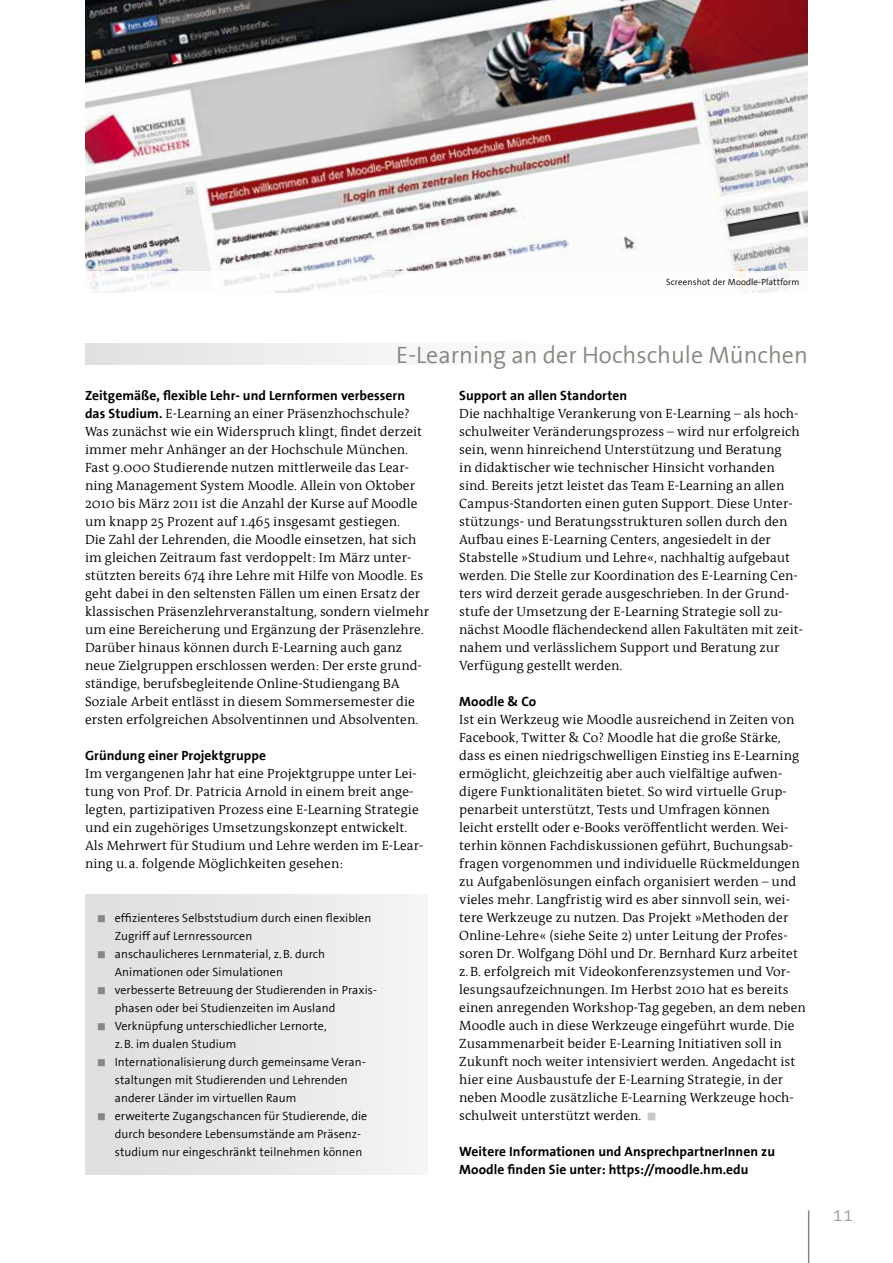
<style>
.page{position:relative;width:893px;height:1263px;background:#fff}
.page>*{position:absolute;margin:0;border:0;box-sizing:border-box;transform-origin:0 0}
.t1{font:24px "FHM The Sans";color:#878781}
.t2{font:18px "FHM The Sans";color:#9c9e9f}
.t3{font:13.5px/18px "FHM Antiqua";letter-spacing:.005em;color:#000}
.t4{font:700 13.5px/18px "FHM Antiqua";letter-spacing:.005em;color:#000}
.t5{font:12px/18px "FHM The Sans";letter-spacing:.005em;color:#000}
.t6{font:9px "FHM The Sans";letter-spacing:.015em;color:#000}
.s1{color:#c6c7c8}
.s2{font-weight:700}
.s3{color:#878781}
</style>
<div class="page">
<img style="left:85px;top:0;width:723px;height:271px">
<div style="left:85px;top:894px;width:342px;height:280px;background:#e7e7e8"></div>
<hr style="left:808px;top:1210px;width:1px;height:53px;background:#878781">
<div style="left:85px;top:343px;width:723px;height:21px;background:linear-gradient(to right,#e4e5e6,#fff)"></div>
<p class="t6" style="left:666px;top:277px;width:135px">Screenshot der Moodle-Plattform</p>
<h1 class="t1" style="left:396px;top:342px;width:413px">E-Learning an der Hochschule München</h1>
<p class="t4" style="left:459px;top:387px;width:169px">Support an allen Standorten</p>
<p class="t3" style="left:459px;top:405px;width:345px">Die nachhaltige Verankerung von E-Learning – als hoch&shy;schulweiter Veränderungsprozess – wird nur erfolgreich sein, wenn hinreichend Unterstützung und Beratung<br>in didaktischer wie technischer Hinsicht vorhanden sind. Bereits jetzt leistet das Team E-Learning an allen Campus-Standorten einen guten Support. Diese Unter&shy;stützungs- und Beratungsstrukturen sollen durch den Aufbau eines E-Learning Centers, angesiedelt in der Stabstelle »Studium und Lehre«, nachhaltig aufgebaut werden. Die Stelle zur Koordination des E-Learning Cen&shy;ters wird derzeit gerade ausgeschrieben. In der Grund&shy;stufe der Umsetzung der E-Learning Strategie soll zu&shy;nächst Moodle flächendeckend allen Fakultäten mit zeit&shy;nahem und verlässlichem Support und Beratung zur Verfügung gestellt werden.</p>
<p class="t4" style="left:459px;top:693px;width:79px">Moodle &amp; Co</p>
<p class="t3" style="left:459px;top:711px;width:348px">Ist ein Werkzeug wie Moodle ausreichend in Zeiten von Facebook, Twitter &amp; Co? Moodle hat die große Stärke, dass es einen niedrigschwelligen Einstieg ins E-Learning ermöglicht, gleichzeitig aber auch vielfältige aufwen&shy;digere Funktionalitäten bietet. So wird virtuelle Grup&shy;penarbeit unterstützt, Tests und Umfragen können leicht erstellt oder e-Books veröffentlicht werden. Wei&shy;terhin können Fachdiskussionen geführt, Buchungsab&shy;fragen vorgenommen und individuelle Rückmeldungen zu Aufgabenlösungen einfach organisiert werden – und vieles mehr. Langfristig wird es aber sinnvoll sein, wei&shy;tere Werkzeuge zu nutzen. Das Projekt »Methoden der Online-Lehre« (siehe Seite 2) unter Leitung der Profes&shy;soren Dr. Wolfgang Döhl und Dr. Bernhard Kurz arbeitet z. B. erfolgreich mit Videokonferenzsystemen und Vor&shy;lesungsaufzeichnungen. Im Herbst 2010 hat es bereits einen anregenden Workshop-Tag gegeben, an dem neben Moodle auch in diese Werkzeuge eingeführt wurde. Die Zusammenarbeit beider E-Learning Initiativen soll in Zukunft noch weiter intensiviert werden. Angedacht ist hier eine Ausbaustufe der E-Learning Strategie, in der neben Moodle zusätzliche E-Learning Werkzeuge hoch&shy;schulweit unterstützt werden. <span class="s1">■</span></p>
<p class="t4" style="left:459px;top:1143px;width:317px">Weitere Informationen und AnsprechpartnerInnen zu<br>Moodle finden Sie unter: https://moodle.hm.edu</p>
<p class="t3" style="left:85px;top:387px;width:346px"><span class="s2">Zeitgemäße, flexible Lehr- und Lernformen verbessern<br>das Studium.</span> E-Learning an einer Präsenzhochschule?<br>Was zunächst wie ein Widerspruch klingt, findet derzeit immer mehr Anhänger an der Hochschule München.<br>Fast 9.000 Studierende nutzen mittlerweile das Lear&shy;ning Management System Moodle. Allein von Oktober 2010 bis März 2011 ist die Anzahl der Kurse auf Moodle um knapp 25 Prozent auf 1.465 insgesamt gestiegen.<br>Die Zahl der Lehrenden, die Moodle einsetzen, hat sich im gleichen Zeitraum fast verdoppelt: Im März unter&shy;stützten bereits 674 ihre Lehre mit Hilfe von Moodle. Es geht dabei in den seltensten Fällen um einen Ersatz der klassischen Präsenzlehrveranstaltung, sondern vielmehr um eine Bereicherung und Ergänzung der Präsenzlehre.<br>Darüber hinaus können durch E-Learning auch ganz neue Zielgruppen erschlossen werden: Der erste grund&shy;ständige, berufsbegleitende Online-Studiengang BA Soziale Arbeit entlässt in diesem Sommersemester die ersten erfolgreichen Absolventinnen und Absolventen.</p>
<p class="t4" style="left:85px;top:747px;width:183px">Gründung einer Projektgruppe</p>
<p class="t3" style="left:85px;top:765px;width:340px">Im vergangenen Jahr hat eine Projektgruppe unter Lei&shy;tung von Prof. Dr. Patricia Arnold in einem breit ange&shy;legten, partizipativen Prozess eine E-Learning Strategie und ein zugehöriges Umsetzungskonzept entwickelt.<br>Als Mehrwert für Studium und Lehre werden im E-Lear&shy;ning u. a. folgende Möglichkeiten gesehen:</p>
<p class="t5" style="left:115px;top:910px;width:258px;text-indent:-17px"><span class="s3">■</span> effizienteres Selbststudium durch einen flexiblen<br>Zugriff auf Lernressourcen</p>
<p class="t5" style="left:115px;top:946px;width:212px;text-indent:-17px"><span class="s3">■</span> anschaulicheres Lernmaterial, z. B. durch<br>Animationen oder Simulationen</p>
<p class="t5" style="left:115px;top:982px;width:264px;text-indent:-17px"><span class="s3">■</span> verbesserte Betreuung der Studierenden in Praxis&shy;phasen oder bei Studienzeiten im Ausland</p>
<p class="t5" style="left:115px;top:1018px;width:213px;text-indent:-17px"><span class="s3">■</span> Verknüpfung unterschiedlicher Lernorte, z. B. im dualen Studium</p>
<p class="t5" style="left:115px;top:1054px;width:252px;text-indent:-17px"><span class="s3">■</span> Internationalisierung durch gemeinsame Veran&shy;staltungen mit Studierenden und Lehrenden anderer Länder im virtuellen Raum</p>
<p class="t5" style="left:115px;top:1108px;width:254px;text-indent:-17px"><span class="s3">■</span> erweiterte Zugangschancen für Studierende, die durch besondere Lebensumstände am Präsenz&shy;studium nur eingeschränkt teilnehmen können</p>
<h2 class="t2" style="left:833px;top:1206px;width:21px">11</h2>
</div>
